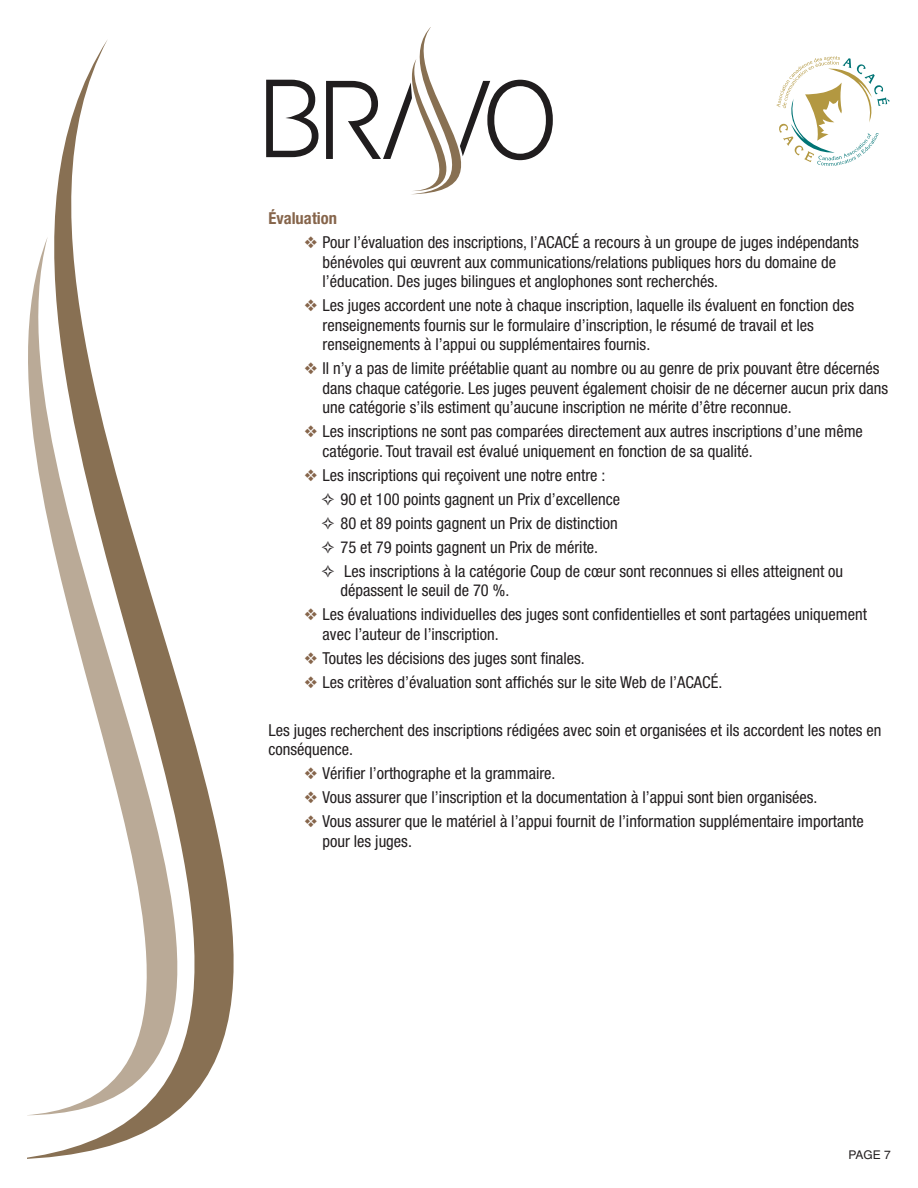
<style>
.page{position:relative;width:918px;height:1188px;background:#fff}
.page>*{position:absolute;margin:0;border:0;box-sizing:border-box;transform-origin:0 0}
.t1{font:condensed 16.5px/19.5px "Helvetica Neue";color:#231f20}
.t2{font:700 condensed 16.5px "Helvetica Neue";color:#86654b}
.t3{font:12px "Helvetica";color:#231f20}
.s1{color:#86654b}
</style>
<div class="page">
<svg style="left:27px;top:40px;width:207px;height:1119px"></svg>
<svg style="left:266px;top:80px;width:52px;height:77px"></svg>
<svg style="left:326px;top:27px;width:227px;height:167px"></svg>
<svg style="left:777px;top:56px;width:113px;height:110px"></svg>
<p class="t2" style="left:268px;top:212px;width:70px">Évaluation</p>
<p class="t1" style="left:322px;top:234px;width:538px;text-indent:-18px"><span class="s1">❖</span> Pour l’évaluation des inscriptions, l’ACACÉ a recours à un groupe de juges indépendants bénévoles qui œuvrent aux communications/relations publiques hors du domaine de l’éducation. Des juges bilingues et anglophones sont recherchés.</p>
<p class="t1" style="left:322px;top:297px;width:533px;text-indent:-18px"><span class="s1">❖</span> Les juges accordent une note à chaque inscription, laquelle ils évaluent en fonction des renseignements fournis sur le formulaire d’inscription, le résumé de travail et les renseignements à l’appui ou supplémentaires fournis.</p>
<p class="t1" style="left:322px;top:360px;width:567px;text-indent:-18px"><span class="s1">❖</span> Il n’y a pas de limite préétablie quant au nombre ou au genre de prix pouvant être décernés dans chaque catégorie. Les juges peuvent également choisir de ne décerner aucun prix dans une catégorie s’ils estiment qu’aucune inscription ne mérite d’être reconnue.</p>
<p class="t1" style="left:322px;top:423px;width:542px;text-indent:-18px"><span class="s1">❖</span> Les inscriptions ne sont pas comparées directement aux autres inscriptions d’une même catégorie. Tout travail est évalué uniquement en fonction de sa qualité.</p>
<p class="t1" style="left:304px;top:467px;width:303px"><span class="s1">❖</span> Les inscriptions qui reçoivent une notre entre :</p>
<p class="t1" style="left:340px;top:491px;width:281px">90 et 100 points gagnent un Prix d’excellence</p>
<p class="t1" style="left:340px;top:515px;width:279px">80 et 89 points gagnent un Prix de distinction</p>
<p class="t1" style="left:340px;top:539px;width:259px">75 et 79 points gagnent un Prix de mérite.</p>
<p class="t1" style="left:340px;top:563px;width:504px">Les inscriptions à la catégorie Coup de cœur sont reconnues si elles atteignent ou dépassent le seuil de 70 %.</p>
<p class="t1" style="left:322px;top:606px;width:546px;text-indent:-18px"><span class="s1">❖</span> Les évaluations individuelles des juges sont confidentielles et sont partagées uniquement avec l’auteur de l’inscription.</p>
<p class="t1" style="left:304px;top:650px;width:282px"><span class="s1">❖</span> Toutes les décisions des juges sont finales.</p>
<p class="t1" style="left:304px;top:674px;width:419px"><span class="s1">❖</span> Les critères d’évaluation sont affichés sur le site Web de l’ACACÉ.</p>
<p class="t1" style="left:268px;top:722px;width:614px">Les juges recherchent des inscriptions rédigées avec soin et organisées et ils accordent les notes en conséquence.</p>
<p class="t1" style="left:304px;top:765px;width:253px"><span class="s1">❖</span> Vérifier l’orthographe et la grammaire.</p>
<p class="t1" style="left:304px;top:789px;width:514px"><span class="s1">❖</span> Vous assurer que l’inscription et la documentation à l’appui sont bien organisées.</p>
<p class="t1" style="left:322px;top:813px;width:543px;text-indent:-18px"><span class="s1">❖</span> Vous assurer que le matériel à l’appui fournit de l’information supplémentaire importante pour les juges.</p>
<p class="t3" style="left:849px;top:1150px;width:44px">PAGE 7</p>
</div>
